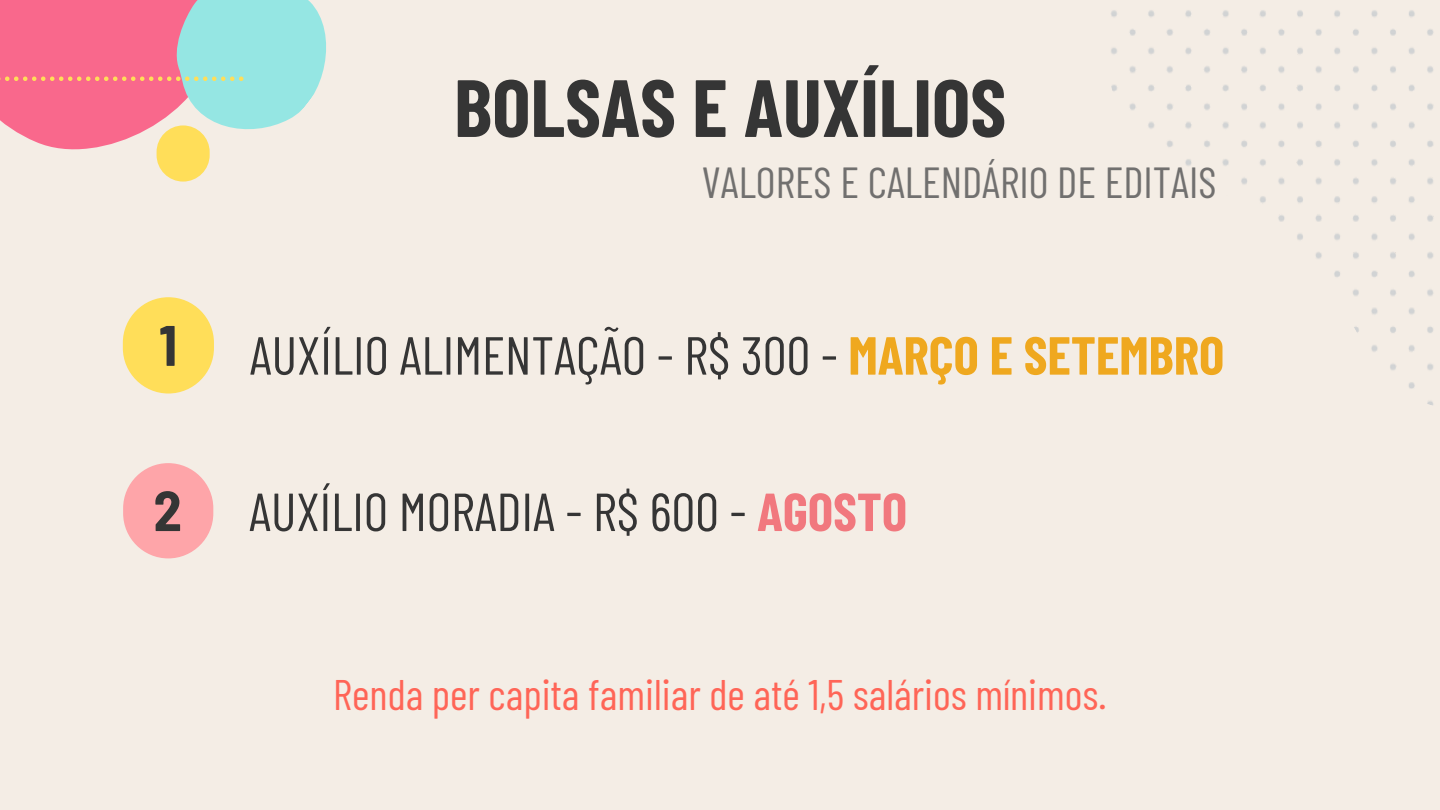
<style>
.page{position:relative;width:1440px;height:810px;background:#f4ede5}
.page>*{position:absolute;margin:0;border:0;box-sizing:border-box;transform-origin:0 0}
.t1{font:700 81px "Barlow Condensed";color:#353535}
.t2{font:700 semi-condensed 57px "Barlow";color:#353535}
.t3{font:700 semi-condensed 56.4px "Barlow";color:#353535}
.t4{font:53.5px "Barlow Condensed";color:#353535}
.t5{font:43.4px "Barlow Condensed";color:#71706f}
.t6{font:42.7px "Barlow Condensed";color:#ff6557}
.s1{font-weight:700;color:#efa81f}
.s2{font-weight:700;color:#f1787e}
</style>
<div class="page">
<svg style="left:157px;top:162px;width:52px;height:20px"></svg>
<svg style="left:0;top:0;width:326px;height:162px"></svg>
<svg style="left:1111px;top:10px;width:323px;height:396px"></svg>
<div style="left:123px;top:297px;width:91px;height:97px;background:#ffde59;border-radius:46px"></div>
<div style="left:123px;top:463px;width:90px;height:95px;background:#fea5a9;border-radius:45px"></div>
<p class="t2" style="left:159px;top:309px;width:20px">1</p>
<h1 class="t3" style="left:154px;top:475px;width:30px">2</h1>
<p class="t1" style="left:454px;top:56px;width:554px">BOLSAS E AUXÍLIOS</p>
<h3 class="t5" style="left:702px;top:155px;width:516px">VALORES E CALENDÁRIO DE EDITAIS</h3>
<p class="t4" style="left:250px;top:321px;width:976px">AUXÍLIO ALIMENTAÇÃO - R$ 300 - <span class="s1">MARÇO E SETEMBRO</span></p>
<p class="t4" style="left:249px;top:478px;width:660px">AUXÍLIO MORADIA - R$ 600 - <span class="s2">AGOSTO</span></p>
<p class="t6" style="left:333px;top:667px;width:775px">Renda per capita familiar de até 1,5 salários mínimos.</p>
</div>
